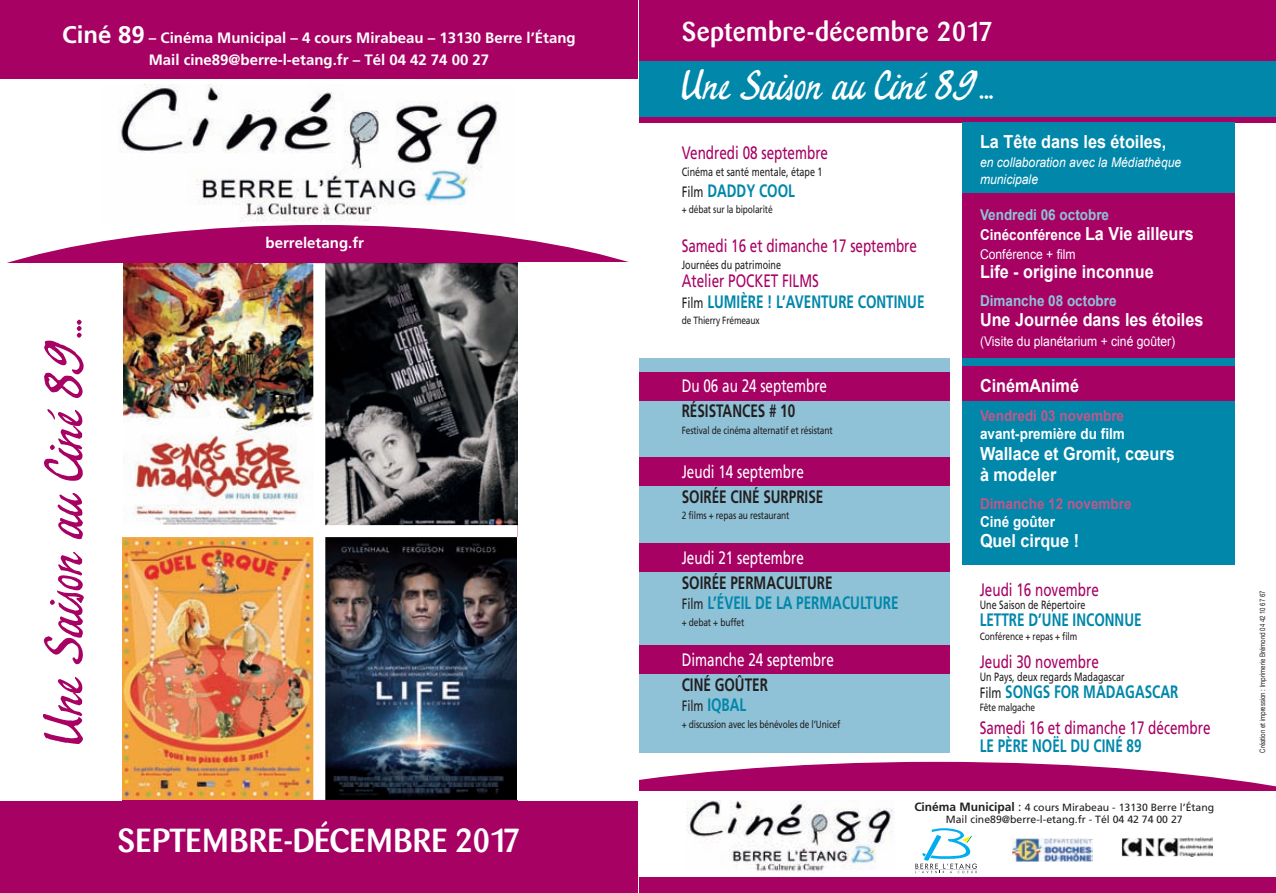
<style>
.page{position:relative;width:1276px;height:893px;background:#fff}
.page>*{position:absolute;margin:0;border:0;box-sizing:border-box;transform-origin:0 0}
.t1{font:52.5px "Rail Script";letter-spacing:-.04em;color:#a70164}
.t2{font:40.5px "Rail Script";letter-spacing:-.02em;color:#fff;scale:.95 1}
.t3{font:500 33px "Barmeno";letter-spacing:.005em;color:#fff}
.t4{font:500 27px "Barmeno";letter-spacing:.015em;color:#fff}
.t5{font:700 18px/20.7px "Frutiger";color:#0087aa;scale:.75 1}
.t6{font:700 18px/21.6px "Arial";color:#fff;scale:.9 1}
.t7{font:18px "Frutiger";color:#a70164;scale:.75 1}
.t8{font:18px "Frutiger";color:#fff;scale:.75 1}
.t9{font:700 18px/20.7px "Frutiger";color:#231f20;scale:.75 1}
.t10{font:700 15px/22px "Frutiger";color:#fff;text-align:center}
.t11{font:700 15px/20.2px "Arial";color:#8fc2d7;scale:.9 1}
.t12{font:700 15px "Arial";color:#be588a;scale:.9 1}
.t13{font:700 15px "Arial";color:#fff;scale:.9 1}
.t14{font:13.5px "Arial";color:#fff;scale:.9 1}
.t15{font:italic 13.5px/17.2px "Arial";color:#fff;scale:.9 1}
.t16{font:12px "Frutiger";color:#231f20;scale:.75 1}
.t17{font:10.5px "Frutiger";letter-spacing:-.015em;color:#231f20;scale:.8 1}
.t18{font:10.5px/12px "Frutiger";letter-spacing:-.015em;color:#231f20;text-align:center}
.t19{font:7.5px "Helvetica Neue";color:#231f20;scale:.8 1}
.s1{font-size:24px}
.s2{font-weight:400;font-size:15px;color:#231f20}
.s3{font-weight:400;color:#a70164}
.s4{color:#231f20}
.s5{font-weight:400;font-size:15px}
.s6{color:#0087aa}
.s7{color:#fff}
.s8{font-size:18px;color:#fff}
.s9{font-weight:700;font-size:12px}
.s10{font-size:12px}
</style>
<div class="page">
<div style="left:0;top:0;width:638px;height:827px;background:#a70164"></div>
<div style="left:0;top:79px;width:638px;height:208px;background:#fff"></div>
<img style="left:119px;top:85px;width:381px;height:137px">
<svg style="left:7px;top:225px;width:622px;height:225px;fill:#a70164"></svg>
<img style="left:325px;top:263px;width:192px;height:262px">
<img style="left:123px;top:263px;width:190px;height:262px">
<img style="left:325px;top:537px;width:191px;height:262px">
<img style="left:122px;top:537px;width:191px;height:263px">
<div style="left:0;top:263px;width:122px;height:630px;background:#fff"></div>
<div style="left:518px;top:262px;width:120px;height:631px;background:#fff"></div>
<div style="left:122px;top:525px;width:396px;height:12px;background:#fff"></div>
<div style="left:313px;top:263px;width:12px;height:537px;background:#fff"></div>
<div style="left:0;top:801px;width:638px;height:92px;background:#a70164"></div>
<div style="left:639px;top:359px;width:311px;height:394px;background:#8fc2d7"></div>
<div style="left:639px;top:0;width:637px;height:123px;background:#a70164"></div>
<div style="left:639px;top:61px;width:637px;height:55px;background:#0087aa"></div>
<svg style="left:639px;top:762px;width:637px;height:130px;fill:#a70164"></svg>
<div style="left:639px;top:792px;width:637px;height:85px;background:#fff"></div>
<img style="left:687px;top:800px;width:207px;height:72px">
<div style="left:962px;top:123px;width:272px;height:236px;background:#a70164"></div>
<div style="left:962px;top:122px;width:272px;height:71px;background:#0087aa"></div>
<div style="left:962px;top:359px;width:272px;height:206px;background:#0087aa"></div>
<div style="left:962px;top:366px;width:272px;height:34px;background:#a70164"></div>
<div style="left:639px;top:372px;width:311px;height:28px;background:#a70164"></div>
<div style="left:639px;top:458px;width:311px;height:28px;background:#a70164"></div>
<div style="left:639px;top:543px;width:311px;height:28px;background:#a70164"></div>
<div style="left:639px;top:645px;width:311px;height:28px;background:#a70164"></div>
<svg style="left:914px;top:828px;width:63px;height:45px"></svg>
<img style="left:1121px;top:837px;width:91px;height:20px">
<svg style="left:1016px;top:839px;width:77px;height:23px"></svg>
<img style="left:1012px;top:838px;width:80px;height:23px">
<h3 class="t10" style="left:62px;top:27px;width:515px"><span class="s1">Ciné 89</span> – Cinéma Municipal – 4 cours Mirabeau – 13130 Berre l’Étang<br>Mail cine89@berre-l-etang.fr – Tél 04 42 74 00 27</h3>
<h1 class="t1" style="left:44px;top:744px;width:428px;rotate:-90deg">Une Saison au Ciné 89…</h1>
<h3 class="t10" style="left:266px;top:233px;width:100px">berreletang.fr</h3>
<h3 class="t3" style="left:117px;top:827px;width:404px">SEPTEMBRE-DÉCEMBRE 2017</h3>
<h3 class="t4" style="left:682px;top:20px;width:312px">Septembre-décembre 2017</h3>
<h2 class="t2" style="left:682px;top:70px;width:330px">Une Saison au Ciné 89…</h2>
<h3 class="t7" style="left:682px;top:145px;width:197px">Vendredi 08 septembre</h3>
<p class="t16" style="left:682px;top:167px;width:189px">Cinéma et santé mentale, étape 1</p>
<h3 class="t5" style="left:682px;top:182px;width:153px"><span class="s2">Film</span> DADDY COOL</h3>
<p class="t17" style="left:682px;top:205px;width:115px">+ débat sur la bipolarité</p>
<h3 class="t7" style="left:682px;top:238px;width:315px">Samedi 16 et dimanche 17 septembre</h3>
<p class="t16" style="left:682px;top:260px;width:134px">Journées du patrimoine</p>
<h3 class="t5" style="left:682px;top:272px;width:325px"><span class="s3">Atelier POCKET FILMS<br></span><span class="s2">Film</span> LUMIÈRE ! L’AVENTURE CONTINUE</h3>
<p class="t17" style="left:682px;top:316px;width:99px">de Thierry Frémeaux</p>
<h3 class="t8" style="left:682px;top:379px;width:195px">Du 06 au 24 septembre</h3>
<h3 class="t9" style="left:682px;top:402px;width:153px">RÉSISTANCES # 10</h3>
<p class="t17" style="left:682px;top:426px;width:190px">Festival de cinéma alternatif et résistant</p>
<h3 class="t8" style="left:682px;top:464px;width:164px">Jeudi 14 septembre</h3>
<h3 class="t9" style="left:682px;top:488px;width:190px">SOIRÉE CINÉ SURPRISE</h3>
<p class="t17" style="left:682px;top:511px;width:136px">2 films + repas au restaurant</p>
<h3 class="t8" style="left:682px;top:550px;width:164px">Jeudi 21 septembre</h3>
<h3 class="t5" style="left:682px;top:573px;width:290px"><span class="s4">SOIRÉE PERMACULTURE<br></span><span class="s2">Film</span> L’ÉVEIL DE LA PERMACULTURE</h3>
<p class="t17" style="left:682px;top:618px;width:80px">+ debat + buffet</p>
<h3 class="t8" style="left:682px;top:652px;width:204px">Dimanche 24 septembre</h3>
<h3 class="t9" style="left:682px;top:675px;width:116px">CINÉ GOÛTER<br><span class="s5">Film</span> <span class="s6">IQBAL</span></h3>
<p class="t17" style="left:682px;top:720px;width:200px">+ discussion avec les bénévoles de l’Unicef</p>
<h3 class="t6" style="left:980px;top:131px;width:209px">La Tête dans les étoiles,</h3>
<p class="t15" style="left:980px;top:153px;width:225px">en collaboration avec la Médiathèque municipale</p>
<h3 class="t11" style="left:980px;top:205px;width:239px">Vendredi 06 octobre<br><span class="s7">Cinéconférence</span> <span class="s8">La Vie ailleurs</span></h3>
<p class="t14" style="left:980px;top:246px;width:108px">Conférence + film</p>
<h3 class="t6" style="left:980px;top:261px;width:195px">Life - origine inconnue</h3>
<h3 class="t11" style="left:980px;top:291px;width:153px">Dimanche 08 octobre</h3>
<h3 class="t6" style="left:980px;top:309px;width:250px">Une Journée dans les étoiles</h3>
<p class="t14" style="left:980px;top:333px;width:218px">(Visite du planétarium + ciné goûter)</p>
<h3 class="t6" style="left:980px;top:374px;width:112px">CinémAnimé</h3>
<h3 class="t12" style="left:980px;top:408px;width:162px">Vendredi 03 novembre</h3>
<h3 class="t13" style="left:980px;top:426px;width:162px">avant-première du film</h3>
<h3 class="t6" style="left:980px;top:443px;width:218px">Wallace et Gromit, cœurs à modeler</h3>
<h3 class="t12" style="left:980px;top:496px;width:170px">Dimanche 12 novembre</h3>
<h3 class="t13" style="left:980px;top:514px;width:85px">Ciné goûter</h3>
<h3 class="t6" style="left:980px;top:530px;width:112px">Quel cirque !</h3>
<h3 class="t7" style="left:979px;top:582px;width:160px">Jeudi 16 novembre</h3>
<p class="t16" style="left:979px;top:600px;width:143px">Une Saison de Répertoire</p>
<h3 class="t5" style="left:979px;top:611px;width:217px">LETTRE D’UNE INCONNUE</h3>
<p class="t17" style="left:979px;top:632px;width:123px">Conférence + repas + film</p>
<h3 class="t7" style="left:979px;top:654px;width:160px">Jeudi 30 novembre</h3>
<p class="t16" style="left:979px;top:672px;width:195px">Un Pays, deux regards Madagascar</p>
<h3 class="t5" style="left:979px;top:683px;width:266px"><span class="s2">Film</span> SONGS FOR MADAGASCAR</h3>
<p class="t17" style="left:979px;top:703px;width:71px">Fête malgache</p>
<h3 class="t7" style="left:979px;top:720px;width:309px">Samedi 16 et dimanche 17 décembre</h3>
<h3 class="t5" style="left:979px;top:737px;width:217px">LE PÈRE NOËL DU CINÉ 89</h3>
<p class="t18" style="left:914px;top:802px;width:301px"><span class="s9">Cinéma Municipal</span> <span class="s10">:</span> 4 cours Mirabeau - 13130 Berre l’Étang<br>Mail cine89@berre-l-etang.fr - Tél 04 42 74 00 27</p>
<p class="t19" style="left:1258px;top:753px;width:204px;rotate:-90deg">Création et impression : Imprimerie Brémond 04 42 10 67 67</p>
</div>
